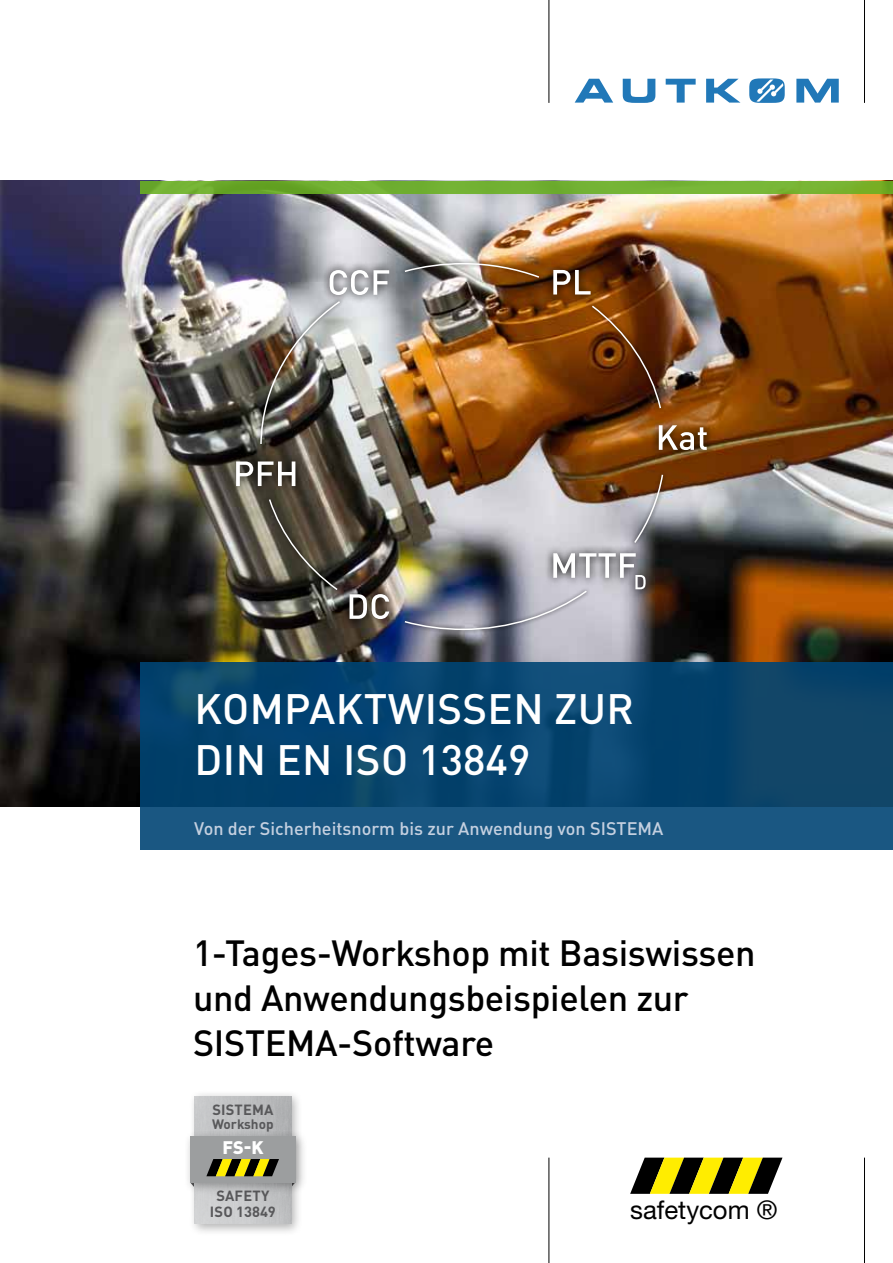
<style>
.page{position:relative;width:893px;height:1263px;background:#fff}
.page>*{position:absolute;margin:0;border:0;box-sizing:border-box;transform-origin:0 0}
.t1{font:500 42px/50.4px "DIN Pro";letter-spacing:.01em;color:#fff}
.t2{font:500 36px/45px "DIN Pro";letter-spacing:-.01em;color:#000}
.t3{font:25.65px "Helvetica Neue LT Pro";color:#000}
.t4{font:500 18px "DIN Pro";color:#c4d0e0}
.t5{font:900 18px "DIN Pro";color:#fff}
.t6{font:700 14.7px/15.8px "DIN Pro";letter-spacing:.01em;color:#58585a;text-align:center}
.t7{font:700 13.5px "DIN Pro";color:#58585a}
</style>
<div class="page">
<div style="left:189px;top:1090px;width:114px;height:146px;background:#000;opacity:.3"></div>
<img style="left:195px;top:1096px;width:96px;height:128px">
<div style="left:184px;top:1130px;width:124px;height:64px;background:#000;opacity:.3"></div>
<div style="left:190px;top:1136px;width:106px;height:46px;background:#9c9e9f"></div>
<svg style="left:206px;top:1159px;width:73px;height:17px"></svg>
<img style="left:0;top:181px;width:893px;height:626px">
<svg style="left:140px;top:181px;width:753px;height:12px;background:#71af30"></svg>
<svg style="left:796px;top:79px;width:43px;height:24px"></svg>
<svg style="left:706px;top:79px;width:34px;height:24px"></svg>
<svg style="left:666px;top:79px;width:30px;height:24px"></svg>
<svg style="left:623px;top:79px;width:32px;height:24px"></svg>
<svg style="left:575px;top:79px;width:38px;height:24px"></svg>
<svg style="left:749px;top:78px;width:36px;height:25px"></svg>
<hr style="left:864px;top:0;width:1px;height:103px;background:#000">
<hr style="left:549px;top:0;width:1px;height:103px;background:#000">
<svg style="left:227px;top:452px;width:77px;height:43px;background:#494438"></svg>
<svg style="left:236px;top:461px;width:59px;height:25px"></svg>
<svg style="left:544px;top:261px;width:55px;height:43px"></svg>
<svg style="left:553px;top:270px;width:38px;height:24px"></svg>
<svg style="left:650px;top:416px;width:65px;height:43px;background:#884e16"></svg>
<svg style="left:659px;top:425px;width:48px;height:25px"></svg>
<svg style="left:544px;top:544px;width:110px;height:54px"></svg>
<svg style="left:321px;top:261px;width:77px;height:43px"></svg>
<svg style="left:341px;top:585px;width:57px;height:43px"></svg>
<svg style="left:350px;top:594px;width:39px;height:25px"></svg>
<svg style="left:140px;top:662px;width:753px;height:188px;background:#0b4871"></svg>
<div style="left:256px;top:297px;width:88px;height:151px;background:#000;opacity:.75"></div>
<img style="left:259px;top:270px;width:130px;height:175px">
<div style="left:401px;top:258px;width:142px;height:24px;background:#000;opacity:.75"></div>
<svg style="left:403px;top:262px;width:138px;height:17px;background:#8d745a"></svg>
<div style="left:588px;top:301px;width:77px;height:112px;background:#000;opacity:.75"></div>
<svg style="left:590px;top:304px;width:72px;height:106px;background:#622d0a"></svg>
<div style="left:630px;top:470px;width:37px;height:77px;background:#000;opacity:.75"></div>
<svg style="left:633px;top:473px;width:31px;height:71px;background:#8a7a71"></svg>
<div style="left:401px;top:586px;width:190px;height:48px;background:#000;opacity:.75"></div>
<img style="left:403px;top:553px;width:243px;height:78px">
<div style="left:265px;top:495px;width:76px;height:99px;background:#000;opacity:.75"></div>
<svg style="left:268px;top:498px;width:71px;height:94px;background:#544e42"></svg>
<hr style="left:864px;top:1157px;width:1px;height:106px;background:#000">
<hr style="left:549px;top:1157px;width:1px;height:106px;background:#000">
<svg style="left:630px;top:1157px;width:152px;height:37px;background:#7e771e"></svg>
<p class="t1" style="left:194px;top:679px;width:441px">Kompaktwissen zur<br>DIN</p>
<p class="t1" style="left:276px;top:730px;width:255px">EN ISO 13849</p>
<p class="t4" style="left:194px;top:814px;width:435px">Von der Sicherheitsnorm bis zur Anwendung von SISTEMA</p>
<p class="t2" style="left:193px;top:926px;width:564px">1-Tages-Workshop mit Basiswissen und Anwendungsbeispielen zur<br>SISTEMA</p>
<p class="t2" style="left:337px;top:1016px;width:158px">-Software</p>
<p class="t6" style="left:212px;top:1100px;width:63px">SISTEMA</p>
<p class="t7" style="left:212px;top:1113px;width:63px">WORKSHOP</p>
<p class="t5" style="left:222px;top:1132px;width:43px">FS-K</p>
<p class="t6" style="left:210px;top:1186px;width:67px">SAFETY<br>ISO 13849</p>
<p class="t3" style="left:630px;top:1194px;width:149px">safetycom ®</p>
</div>
